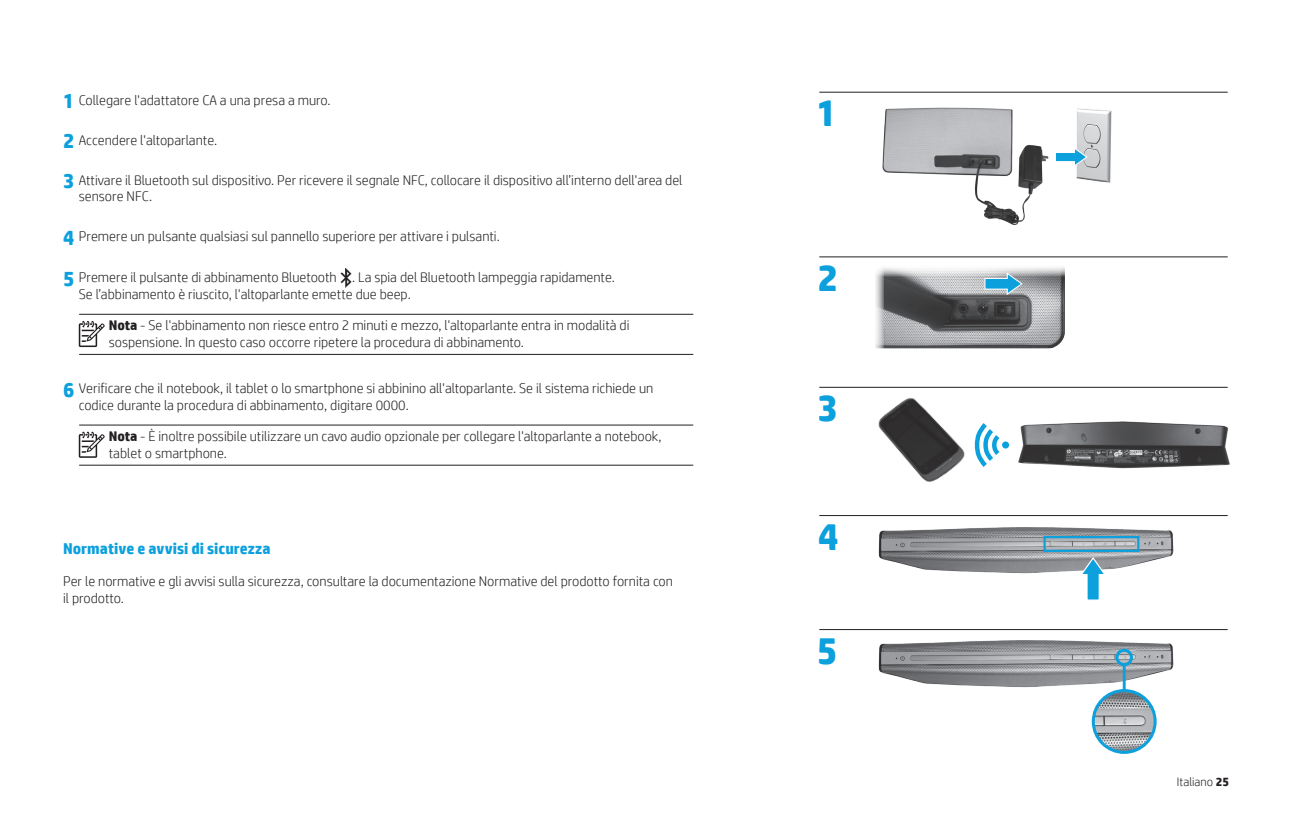
<style>
.page{position:relative;width:1292px;height:819px;background:#fff}
.page>*{position:absolute;margin:0;border:0;box-sizing:border-box;transform-origin:0 0}
.t1{font:700 38.32px "HP Simplified";color:#0ca0dd}
._1_text_title__no_DC{font:700 15.75px "HP Simplified";color:#0ca0dd}
.STEPS{font:300 14px/16.8px "HP Simplified";color:#231f20}
.note{font:300 14px/16.8px "HP Simplified";color:#231f20}
.TS_2ND_PARA{font:300 14px/16.8px "HP Simplified";color:#231f20}
._1_text_title{font:300 14px "HP Simplified";color:#231f20}
.figure_titles{font:300 12.25px "HP Simplified";color:#231f20}
.s1{font-weight:700;font-size:21px;color:#0ca0dd}
.s2{font-weight:700}
</style>
<div class="page">
<hr style="left:79px;top:314px;width:614px;height:1px;background:#231f20">
<hr style="left:79px;top:354px;width:614px;height:1px;background:#231f20">
<hr style="left:79px;top:425px;width:614px;height:1px;background:#231f20">
<hr style="left:79px;top:465px;width:614px;height:1px;background:#231f20">
<img style="left:340px;top:268px;width:11px;height:19px">
<svg style="left:79px;top:321px;width:26px;height:26px"></svg>
<svg style="left:79px;top:432px;width:26px;height:26px"></svg>
<img style="left:884px;top:276px;width:180px;height:72px">
<svg style="left:845px;top:256px;width:267px;height:20px"></svg>
<svg style="left:855px;top:256px;width:29px;height:93px"></svg>
<img style="left:1076px;top:108px;width:36px;height:75px">
<hr style="left:819px;top:257px;width:408px;height:1px;background:#231f20">
<hr style="left:819px;top:387px;width:408px;height:1px;background:#231f20">
<hr style="left:819px;top:515px;width:408px;height:1px;background:#231f20">
<hr style="left:819px;top:92px;width:408px;height:1px;background:#231f20">
<hr style="left:819px;top:629px;width:408px;height:1px;background:#231f20">
<img style="left:1018px;top:421px;width:212px;height:48px">
<img style="left:882px;top:107px;width:167px;height:118px">
<svg style="left:984px;top:271px;width:39px;height:25px"></svg>
<img style="left:878px;top:527px;width:295px;height:47px">
<svg style="left:1056px;top:147px;width:32px;height:21px"></svg>
<div style="left:1043px;top:536px;width:96px;height:16px;border:2px solid #0ca0dd"></div>
<img style="left:878px;top:640px;width:295px;height:48px">
<img style="left:1093px;top:691px;width:62px;height:61px;border-radius:31px">
<div style="left:1091px;top:689px;width:65px;height:65px;border:3px solid #0ca0dd;border-radius:50%"></div>
<div style="left:1115px;top:649px;width:18px;height:17px;border:3px solid #0ca0dd;border-radius:50%"></div>
<hr style="left:1122px;top:665px;width:3px;height:26px;background:#0ca0dd">
<svg style="left:1079px;top:556px;width:27px;height:44px"></svg>
<img style="left:866px;top:386px;width:149px;height:96px">
<svg style="left:974px;top:423px;width:25px;height:44px"></svg>
<div style="left:1002px;top:441px;width:7px;height:8px;background:#0ca0dd;border-radius:50%"></div>
<p class="_1_text_title" style="left:63px;top:92px;width:269px"><span class="s1">1</span> Collegare l'adattatore CA a una presa a muro.</p>
<p class="STEPS" style="left:63px;top:131px;width:156px"><span class="s1">2</span> Accendere l'altoparlante.</p>
<p class="STEPS" style="left:79px;top:171px;width:605px;text-indent:-16px"><span class="s1">3</span> Attivare il Bluetooth sul dispositivo. Per ricevere il segnale NFC, collocare il dispositivo all’interno dell'area del sensore NFC.</p>
<p class="STEPS" style="left:63px;top:228px;width:438px"><span class="s1">4</span> Premere un pulsante qualsiasi sul pannello superiore per attivare i pulsanti.</p>
<p class="STEPS" style="left:79px;top:269px;width:537px;text-indent:-16px"><span class="s1">5</span> Premere il pulsante di abbinamento Bluetooth . La spia del Bluetooth lampeggia rapidamente.<br>Se l’abbinamento è riuscito, l'altoparlante emette due beep.</p>
<p class="note" style="left:109px;top:317px;width:522px"><span class="s2">Nota</span> - Se l'abbinamento non riesce entro 2 minuti e mezzo, l'altoparlante entra in modalità di sospensione. In questo caso occorre ripetere la procedura di abbinamento.</p>
<p class="STEPS" style="left:79px;top:380px;width:576px;text-indent:-16px"><span class="s1">6</span> Verificare che il notebook, il tablet o lo smartphone si abbinino all'altoparlante. Se il sistema richiede un codice durante la procedura di abbinamento, digitare 0000.</p>
<p class="note" style="left:109px;top:428px;width:554px"><span class="s2">Nota</span> - È inoltre possibile utilizzare un cavo audio opzionale per collegare l'altoparlante a notebook, tablet o smartphone.</p>
<p class="_1_text_title__no_DC" style="left:63px;top:539px;width:209px">Normative e avvisi di sicurezza</p>
<p class="TS_2ND_PARA" style="left:63px;top:573px;width:611px">Per le normative e gli avvisi sulla sicurezza, consultare la documentazione Normative del prodotto fornita con il prodotto.</p>
<h1 class="t1" style="left:816px;top:90px;width:22px">1</h1>
<h1 class="t1" style="left:817px;top:255px;width:22px">2</h1>
<h1 class="t1" style="left:817px;top:386px;width:22px">3</h1>
<h1 class="t1" style="left:818px;top:514px;width:22px">4</h1>
<h1 class="t1" style="left:817px;top:628px;width:22px">5</h1>
<p class="figure_titles" style="left:1176px;top:775px;width:54px">Italiano <span class="s2">25</span></p>
</div>
